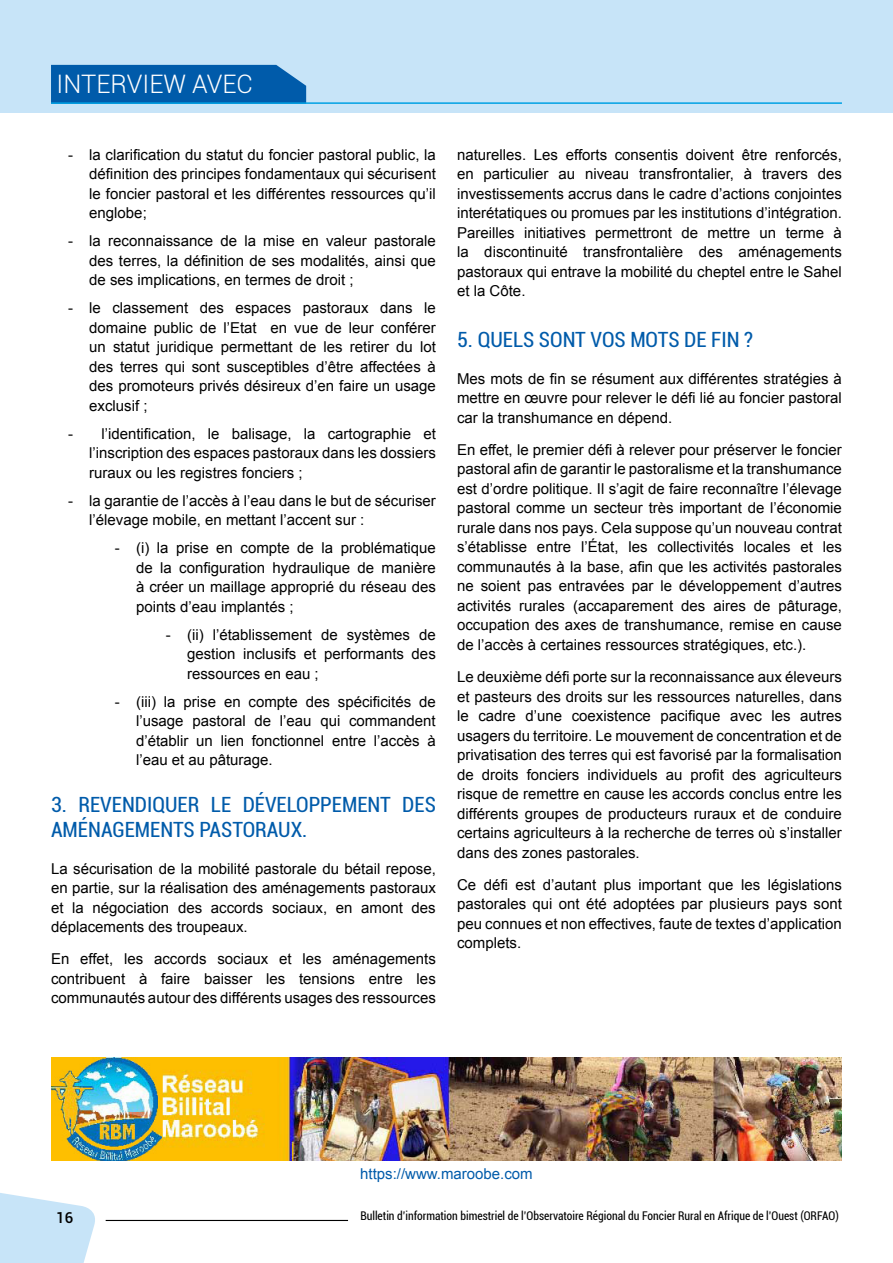
<style>
.page{position:relative;width:893px;height:1263px;background:#fff}
.page>*{position:absolute;margin:0;border:0;box-sizing:border-box;transform-origin:0 0}
.t1{font:300 25.5px "Roboto";color:#fff}
.t2{font:condensed 21px/25.2px "Roboto";color:#005baa}
.t3{font:15px/19.5px "Arial";color:#000;text-align:justify}
.t4{font:15px "Arial";color:#005baa}
.t5{font:500 15px "Roboto";color:#000}
.t6{font:condensed 12px "Roboto";color:#000;scale:.96 1}
</style>
<div class="page">
<svg style="left:0;top:1193px;width:95px;height:70px;background:#cfe7f9"></svg>
<div style="left:0;top:0;width:893px;height:113px;background:#c7e4f8"></div>
<hr style="left:106px;top:1220px;width:242px;height:1px;background:#000">
<div style="left:51px;top:65px;width:255px;height:37px;background:#005baa"></div>
<hr style="left:51px;top:102px;width:791px;height:2px;background:#00a1e4">
<img style="left:51px;top:1058px;width:791px;height:103px">
<h1 class="t1" style="left:57px;top:66px;width:198px">INTERVIEW AVEC</h1>
<p class="t3" style="left:89px;top:145px;width:348px;text-indent:-21px">- la clarification du statut du foncier pastoral public, la définition des principes fondamentaux qui sécurisent le foncier pastoral et les différentes ressources qu’il englobe;</p>
<p class="t3" style="left:89px;top:231px;width:348px;text-indent:-21px">- la reconnaissance de la mise en valeur pastorale des terres, la définition de ses modalités, ainsi que de ses implications, en termes de droit ;</p>
<p class="t3" style="left:89px;top:298px;width:348px;text-indent:-21px">- le classement des espaces pastoraux dans le domaine public de l’Etat en vue de leur conférer un statut juridique permettant de les retirer du lot des terres qui sont susceptibles d’être affectées à des promoteurs privés désireux d’en faire un usage exclusif ;</p>
<p class="t3" style="left:89px;top:424px;width:348px;text-indent:-21px">- l’identification, le balisage, la cartographie et l’inscription des espaces pastoraux dans les dossiers ruraux ou les registres fonciers ;</p>
<p class="t3" style="left:89px;top:491px;width:348px;text-indent:-21px">- la garantie de l’accès à l’eau dans le but de sécuriser l’élevage mobile, en mettant l’accent sur :</p>
<p class="t3" style="left:136px;top:538px;width:301px;text-indent:-21px">- (i) la prise en compte de la problématique de la configuration hydraulique de manière à créer un maillage approprié du réseau des points d’eau implantés ;</p>
<p class="t3" style="left:187px;top:625px;width:250px;text-indent:-21px">- (ii) l’établissement de systèmes de gestion inclusifs et performants des ressources en eau ;</p>
<p class="t3" style="left:136px;top:692px;width:301px;text-indent:-21px">- (iii) la prise en compte des spécificités de l’usage pastoral de l’eau qui commandent d’établir un lien fonctionnel entre l’accès à l’eau et au pâturage.</p>
<h2 class="t2" style="left:51px;top:791px;width:386px">3. REVENDIQUER LE DÉVELOPPEMENT DES<br>AMÉNAGEMENTS PASTORAU</h2>
<h2 class="t2" style="left:291px;top:816px;width:18px">X.</h2>
<p class="t3" style="left:51px;top:859px;width:386px">La sécurisation de la mobilité pastorale du bétail repose, en partie, sur la réalisation des aménagements pastoraux et la négociation des accords sociaux, en amont des déplacements des troupeaux.</p>
<p class="t3" style="left:51px;top:949px;width:386px">En effet, les accords sociaux et les aménagements contribuent à faire baisser les tensions entre les communautés autour des différents usages des ressources</p>
<p class="t3" style="left:457px;top:145px;width:386px">naturelles. Les efforts consentis doivent être renforcés, en particulier au niveau transfrontalier, à travers des investissements accrus dans le cadre d’actions conjointes interétatiques ou promues par les institutions d’intégration.<br>Pareilles initiatives permettront de mettre un terme à la discontinuité transfrontalière des aménagements pastoraux qui entrave la mobilité du cheptel entre le Sahel et la Côte.</p>
<h2 class="t2" style="left:457px;top:326px;width:297px">5. QUELS SONT VOS MOTS DE FIN ?</h2>
<p class="t3" style="left:457px;top:369px;width:386px">Mes mots de fin se résument aux différentes stratégies à mettre en œuvre pour relever le défi lié au foncier pastoral car la transhumance en dépend.</p>
<p class="t3" style="left:457px;top:440px;width:386px">En effet, le premier défi à relever pour préserver le foncier pastoral afin de garantir le pastoralisme et la transhumance est d’ordre politique. Il s’agit de faire reconnaître l’élevage pastoral comme un secteur très important de l’économie rurale dans nos pays. Cela suppose qu’un nouveau contrat s’établisse entre l’État, les collectivités locales et les communautés à la base, afin que les activités pastorales ne soient pas entravées par le développement d’autres activités rurales (accaparement des aires de pâturage, occupation des axes de transhumance, remise en cause de l’accès à certaines ressources stratégiques, etc.).</p>
<p class="t3" style="left:457px;top:667px;width:386px">Le deuxième défi porte sur la reconnaissance aux éleveurs et pasteurs des droits sur les ressources naturelles, dans le cadre d’une coexistence pacifique avec les autres usagers du territoire. Le mouvement de concentration et de privatisation des terres qui est favorisé par la formalisation de droits fonciers individuels au profit des agriculteurs risque de remettre en cause les accords conclus entre les différents groupes de producteurs ruraux et de conduire certains agriculteurs à la recherche de terres où s’installer dans des zones pastorales.</p>
<p class="t3" style="left:457px;top:875px;width:386px">Ce défi est d’autant plus important que les législations pastorales qui ont été adoptées par plusieurs pays sont peu connues et non effectives, faute de textes d’application complets.</p>
<p class="t4" style="left:360px;top:1164px;width:174px">https://www.maroobe.com</p>
<p class="t5" style="left:56px;top:1207px;width:19px">16</p>
<p class="t6" style="left:360px;top:1207px;width:470px">BULLETIN D’INFORMATION BIMESTRIEL DE L’OBSERVATOIRE RÉGIONAL DU FONCIER RURAL EN AFRIQUE DE L’OUEST (ORFAO</p>
<p class="t6" style="left:835px;top:1207px;width:5px">)</p>
</div>
